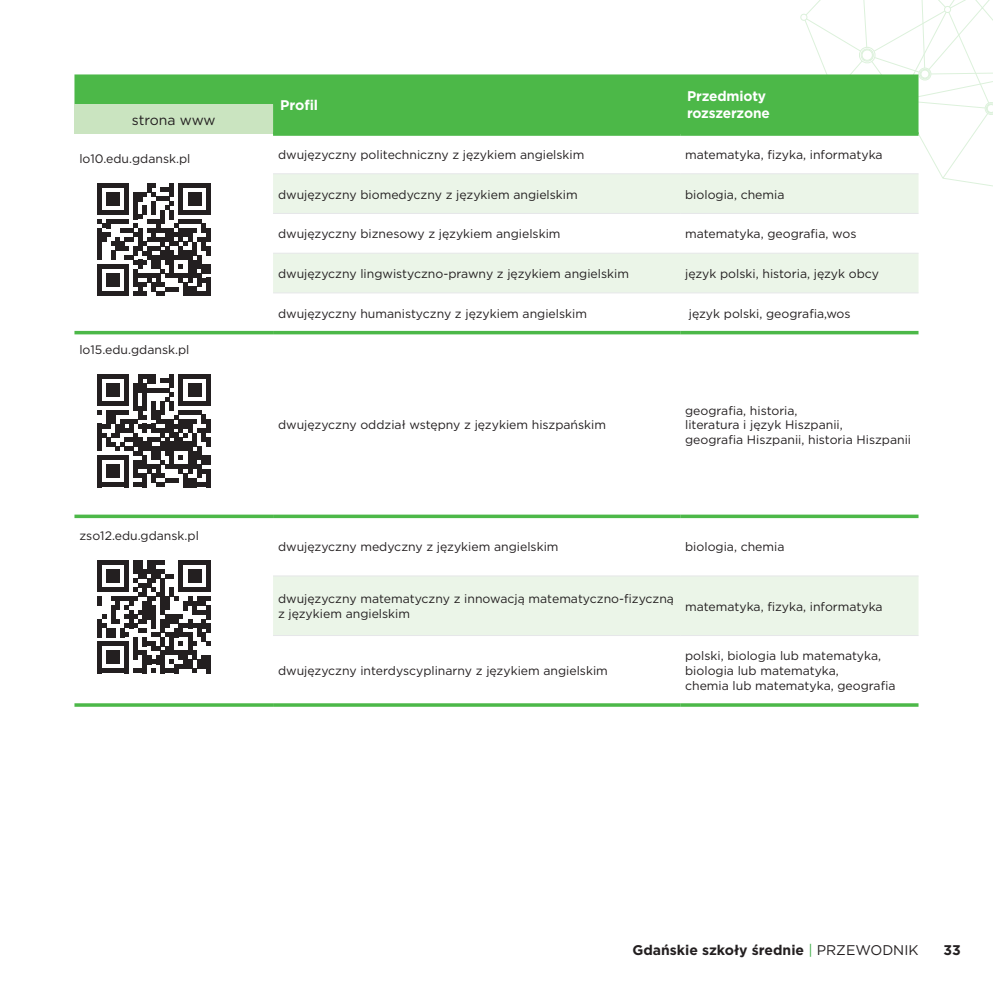
<style>
.page{position:relative;width:993px;height:993px;background:#fff}
.page>*{position:absolute;margin:0;border:0;box-sizing:border-box;transform-origin:0 0}
.t1{font:700 14px "Gotham";color:#231f20}
.t2{font:700 14px/16.8px "Gotham";letter-spacing:-.01em;color:#fff}
.t3{font:14px "Gotham";letter-spacing:-.01em;color:#231f20}
.t4{font:12.25px/14.7px "Gotham";color:#231f20}
.s1{font-weight:400;color:#40ae49}
.s2{font-weight:400}
</style>
<div class="page">
<svg style="left:800px;top:0;width:192px;height:193px"></svg>
<div style="left:74px;top:74px;width:844px;height:58px;background:#4cb848"></div>
<div style="left:74px;top:104px;width:199px;height:30px;background:#cae4c0"></div>
<svg style="left:273px;top:174px;width:645px;height:461px"></svg>
<hr style="left:273px;top:173px;width:407px;height:1px;background:#e6e7e9">
<hr style="left:680px;top:173px;width:238px;height:1px;background:#e6e7e9">
<hr style="left:273px;top:213px;width:407px;height:1px;background:#e6e7e9">
<hr style="left:680px;top:213px;width:238px;height:1px;background:#e6e7e9">
<hr style="left:273px;top:253px;width:407px;height:1px;background:#e6e7e9">
<hr style="left:680px;top:253px;width:238px;height:1px;background:#e6e7e9">
<hr style="left:273px;top:292px;width:407px;height:1px;background:#e6e7e9">
<hr style="left:680px;top:292px;width:238px;height:1px;background:#e6e7e9">
<svg style="left:273px;top:132px;width:407px;height:4px;background:#54bb50"></svg>
<svg style="left:680px;top:132px;width:238px;height:4px"></svg>
<hr style="left:74px;top:331px;width:199px;height:3px;background:#4cb848">
<svg style="left:74px;top:514px;width:199px;height:4px"></svg>
<hr style="left:74px;top:703px;width:199px;height:3px;background:#4cb848">
<hr style="left:273px;top:331px;width:407px;height:3px;background:#4cb848">
<hr style="left:680px;top:331px;width:238px;height:3px;background:#4cb848">
<svg style="left:273px;top:514px;width:407px;height:4px;background:#67c263"></svg>
<svg style="left:680px;top:514px;width:238px;height:4px"></svg>
<hr style="left:273px;top:575px;width:407px;height:1px;background:#e6e7e9">
<hr style="left:680px;top:575px;width:238px;height:1px;background:#e6e7e9">
<hr style="left:273px;top:635px;width:407px;height:1px;background:#e6e7e9">
<hr style="left:680px;top:635px;width:238px;height:1px;background:#e6e7e9">
<hr style="left:273px;top:703px;width:407px;height:3px;background:#4cb848">
<hr style="left:680px;top:703px;width:238px;height:3px;background:#4cb848">
<svg style="left:97px;top:183px;width:113px;height:113px"></svg>
<svg style="left:97px;top:374px;width:113px;height:113px"></svg>
<svg style="left:97px;top:560px;width:113px;height:113px"></svg>
<p class="t2" style="left:280px;top:96px;width:40px">Profil</p>
<p class="t2" style="left:687px;top:88px;width:84px">Przedmioty rozszerzone</p>
<p class="t3" style="left:132px;top:111px;width:85px">strona www</p>
<p class="t4" style="left:79px;top:150px;width:112px">lo10.edu.gdansk.pl</p>
<p class="t4" style="left:278px;top:147px;width:308px">dwujęzyczny politechniczny z językiem angielskim</p>
<p class="t4" style="left:685px;top:147px;width:199px">matematyka, fizyka, informatyka</p>
<p class="t4" style="left:278px;top:186px;width:301px">dwujęzyczny biomedyczny z językiem angielskim</p>
<p class="t4" style="left:685px;top:186px;width:101px">biologia, chemia</p>
<p class="t4" style="left:278px;top:226px;width:284px">dwujęzyczny biznesowy z językiem angielskim</p>
<p class="t4" style="left:685px;top:226px;width:173px">matematyka, geografia, wos</p>
<p class="t4" style="left:278px;top:266px;width:352px">dwujęzyczny lingwistyczno-prawny z językiem angielskim</p>
<p class="t4" style="left:685px;top:266px;width:195px">język polski, historia, język obcy</p>
<p class="t4" style="left:278px;top:305px;width:310px">dwujęzyczny humanistyczny z językiem angielskim</p>
<p class="t4" style="left:688px;top:305px;width:163px">język polski, geografia,wos</p>
<p class="t4" style="left:79px;top:341px;width:111px">lo15.edu.gdansk.pl</p>
<p class="t4" style="left:79px;top:527px;width:121px">zso12.edu.gdansk.pl</p>
<p class="t4" style="left:278px;top:417px;width:329px">dwujęzyczny oddział wstępny z językiem hiszpańskim</p>
<p class="t4" style="left:685px;top:402px;width:227px">geografia, historia,<br>literatura i język Hiszpanii,<br>geografia Hiszpanii, historia Hiszpanii</p>
<p class="t4" style="left:278px;top:539px;width:282px">dwujęzyczny medyczny z językiem angielskim</p>
<p class="t4" style="left:685px;top:539px;width:101px">biologia, chemia</p>
<p class="t4" style="left:278px;top:591px;width:397px">dwujęzyczny matematyczny z innowacją matematyczno-fizyczną z językiem angielskim</p>
<p class="t4" style="left:685px;top:598px;width:199px">matematyka, fizyka, informatyka</p>
<p class="t4" style="left:278px;top:663px;width:331px">dwujęzyczny interdyscyplinarny z językiem angielskim</p>
<p class="t4" style="left:685px;top:648px;width:212px">polski, biologia lub matematyka, biologia lub matematyka,<br>chemia lub matematyka, geografia</p>
<p class="t1" style="left:632px;top:939px;width:287px">Gdańskie szkoły średnie <span class="s1">|</span> <span class="s2">PRZEWODNIK</span></p>
<p class="t1" style="left:943px;top:939px;width:19px">33</p>
</div>
